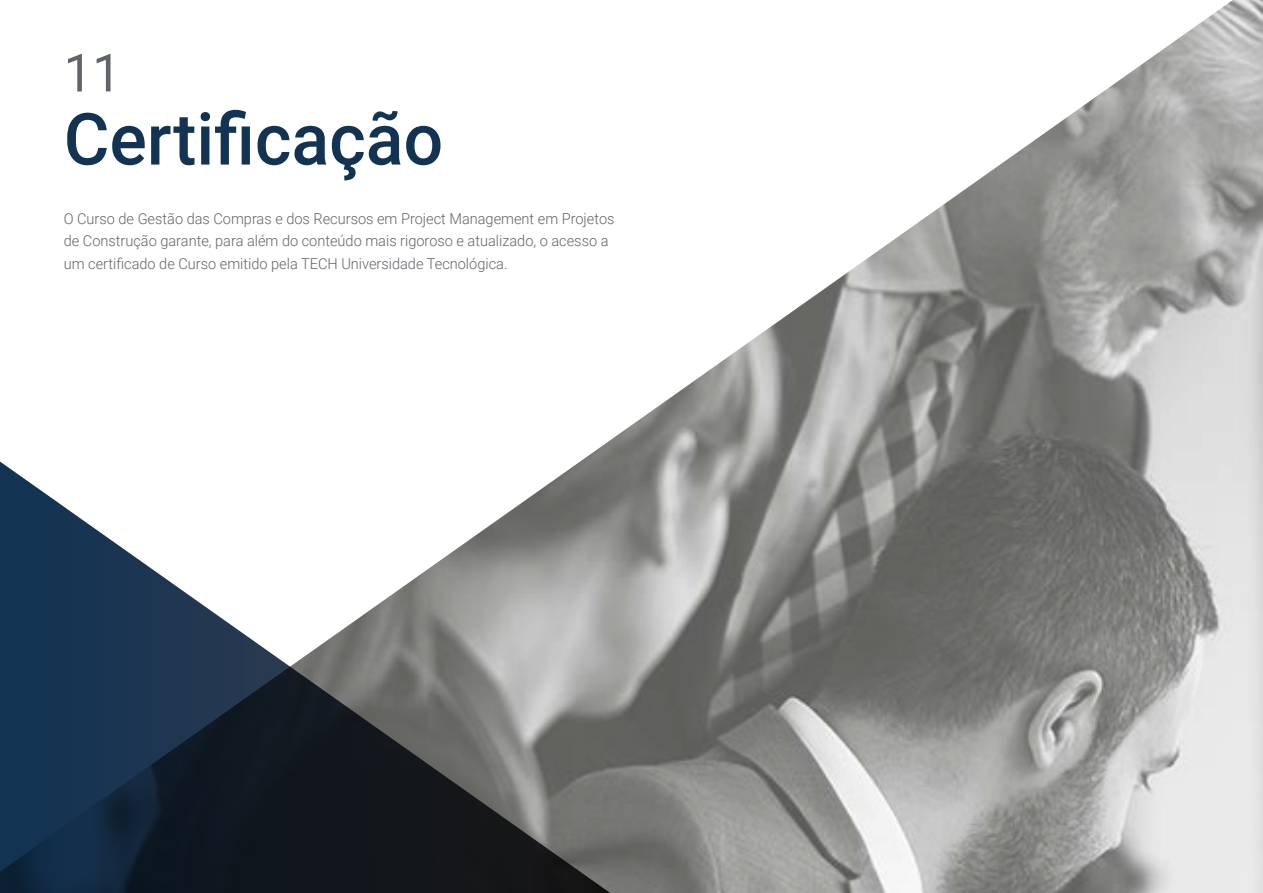
<style>
.page{position:relative;width:1263px;height:893px;background:#fff}
.page>*{position:absolute;margin:0;border:0;box-sizing:border-box;transform-origin:0 0}
.t1{font:500 72px "Roboto";color:#123352}
.t2{font:52.5px "Roboto";color:#61646a}
.t3{font:300 15px/22.5px "Roboto";color:#61646a}
</style>
<div class="page">
<img style="left:602px;top:0;width:661px;height:893px">
<svg style="left:0;top:446px;width:640px;height:447px"></svg>
<h2 class="t2" style="left:64px;top:36px;width:59px">11</h2>
<h1 class="t1" style="left:64px;top:89px;width:381px">Certificação</h1>
<p class="t3" style="left:64px;top:207px;width:552px">O Curso de Gestão das Compras e dos Recursos em Project Management em Projetos de Construção garante, para além do conteúdo mais rigoroso e atualizado, o acesso a um certificado de Curso emitido pela TECH Universidade Tecnológica.</p>
</div>
